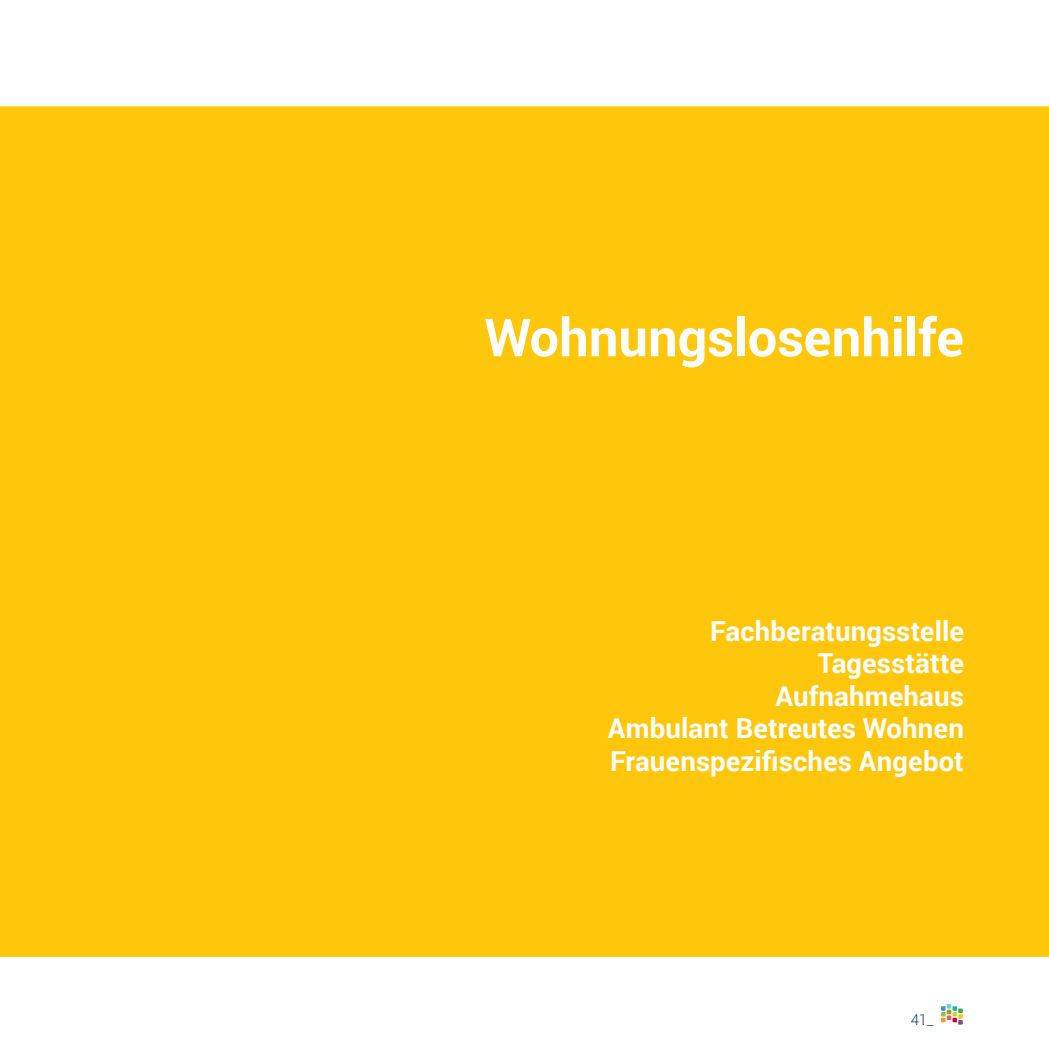
<style>
.page{position:relative;width:1049px;height:1049px;background:#fff}
.page>*{position:absolute;margin:0;border:0;box-sizing:border-box;transform-origin:0 0}
.t1{font:700 52.5px "Roboto";letter-spacing:-.005em;color:#fff}
.t2{font:700 27.5px/32.5px "Roboto";letter-spacing:.005em;color:#fff;text-align:right}
.t3{font:300 15px "Roboto";color:#0f3e7d}
</style>
<div class="page">
<svg style="left:941px;top:1004px;width:22px;height:20px"></svg>
<div style="left:0;top:106px;width:1049px;height:851px;background:#fec70c"></div>
<h1 class="t1" style="left:485px;top:300px;width:481px">Wohnungslosenhilfe</h1>
<p class="t2" style="left:608px;top:614px;width:357px">Fachberatungsstelle<br>Tagesstätte<br>Aufnahmehaus<br>Ambulant Betreutes Wohnen<br>Frauenspezifisches Angebot</p>
<p class="t3" style="left:911px;top:1009px;width:24px">41_</p>
</div>
